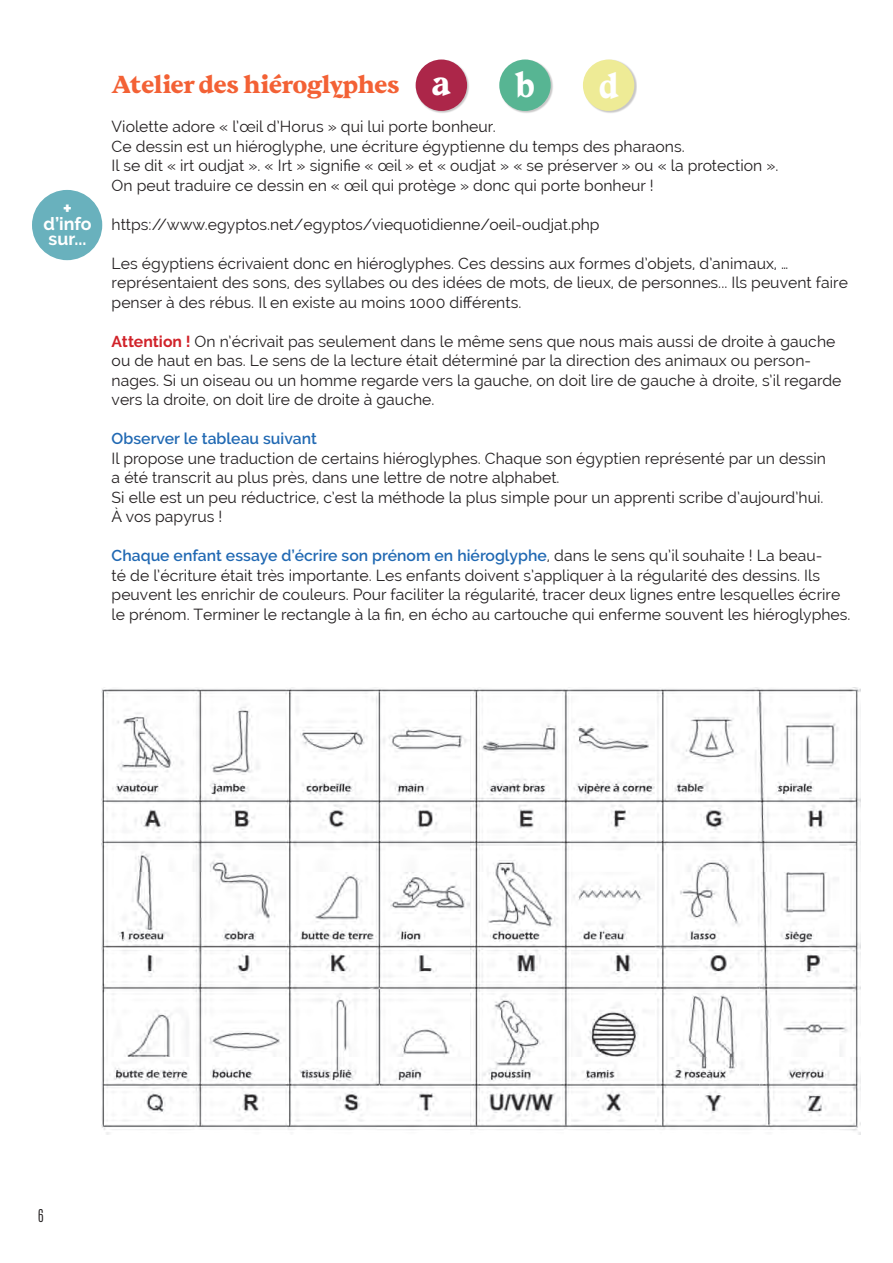
<style>
.page{position:relative;width:893px;height:1263px;background:#fff}
.page>*{position:absolute;margin:0;border:0;box-sizing:border-box;transform-origin:0 0}
.t1{font:36px "Beirut Poster";color:#fff;scale:.9 1}
.t2{font:25.5px "Beirut Poster";color:#f36135}
.t3{font:700 21.9px "Raleway";color:#fff}
.t4{font:700 17.7px/15.8px "Raleway";color:#fff}
.t5{font:15.75px/19.5px "Raleway";color:#231f20}
.t6{font:600 15.75px "Raleway";color:#2169b3}
.t7{font:300 14.7px "Antonio";color:#231f20}
.s1{font-weight:700;color:#d1232a}
.s2{font-weight:600;color:#2169b3}
</style>
<div class="page">
<img style="left:102px;top:688px;width:758px;height:446px">
<div style="left:416px;top:60px;width:54px;height:54px;background:#231f20;opacity:.25"></div>
<div style="left:416px;top:60px;width:51px;height:51px;background:#ac2649;border-radius:50%"></div>
<div style="left:499px;top:60px;width:54px;height:54px;background:#231f20;opacity:.25"></div>
<div style="left:499px;top:60px;width:52px;height:51px;background:#57b593;border-radius:50%"></div>
<div style="left:583px;top:60px;width:54px;height:54px;background:#231f20;opacity:.25"></div>
<div style="left:583px;top:60px;width:51px;height:51px;background:#eeeb96;border-radius:50%"></div>
<div style="left:32px;top:190px;width:70px;height:70px;background:#69b1bd;border-radius:50%"></div>
<h3 class="t3" style="left:63px;top:196px;width:11px">+</h3>
<p class="t4" style="left:44px;top:216px;width:49px">d’info sur...</p>
<h1 class="t1" style="left:433px;top:59px;width:21px">a</h1>
<h1 class="t1" style="left:516px;top:61px;width:22px">b</h1>
<h1 class="t1" style="left:599px;top:62px;width:23px">d</h1>
<h2 class="t2" style="left:112px;top:68px;width:289px">Atelier des hiéroglyphes</h2>
<p class="t5" style="left:112px;top:117px;width:668px">Violette adore « l’œil d’Horus » qui lui porte bonheur.<br>Ce dessin est un hiéroglyphe, une écriture égyptienne du temps des pharaons.<br>Il se dit « irt oudjat ». « Irt » signifie « œil » et « oudjat » « se préserver » ou « la protection ».<br>On peut traduire ce dessin en « œil qui protège » donc qui porte bonheur !</p>
<p class="t5" style="left:112px;top:214px;width:489px">https://www.egyptos.net/egyptos/viequotidienne/oeil-oudjat.php</p>
<p class="t5" style="left:112px;top:253px;width:738px">Les égyptiens écrivaient donc en hiéroglyphes. Ces dessins aux formes d’objets, d’animaux, … représentaient des sons, des syllabes ou des idées de mots, de lieux, de personnes... Ils peuvent faire penser à des rébus. Il en existe au moins 1000 différents.</p>
<p class="t5" style="left:112px;top:331px;width:731px"><span class="s1">Attention !</span> On n’écrivait pas seulement dans le même sens que nous mais aussi de droite à gauche ou de haut en bas. Le sens de la lecture était déterminé par la direction des animaux ou person&shy;nages. Si un oiseau ou un homme regarde vers la gauche, on doit lire de gauche à droite, s’il regarde vers la droite, on doit lire de droite à gauche.</p>
<p class="t6" style="left:112px;top:429px;width:207px">Observer le tableau suivant</p>
<p class="t5" style="left:112px;top:448px;width:716px">Il propose une traduction de certains hiéroglyphes. Chaque son égyptien représenté par un dessin a été transcrit au plus près, dans une lettre de notre alphabet.<br>Si elle est un peu réductrice, c’est la méthode la plus simple pour un apprenti scribe d’aujourd’hui.<br>À vos papyrus !</p>
<p class="t5" style="left:112px;top:546px;width:740px"><span class="s2">Chaque enfant essaye d’écrire son prénom en hiéroglyphe</span>, dans le sens qu’il souhaite ! La beau-<br>té de l’écriture était très importante. Les enfants doivent s’appliquer à la régularité des dessins. Ils peuvent les enrichir de couleurs. Pour faciliter la régularité, tracer deux lignes entre lesquelles écrire le prénom. Terminer le rectangle à la fin, en écho au cartouche qui enferme souvent les hiéroglyphes.</p>
<p class="t7" style="left:38px;top:1205px;width:7px">6</p>
</div>
